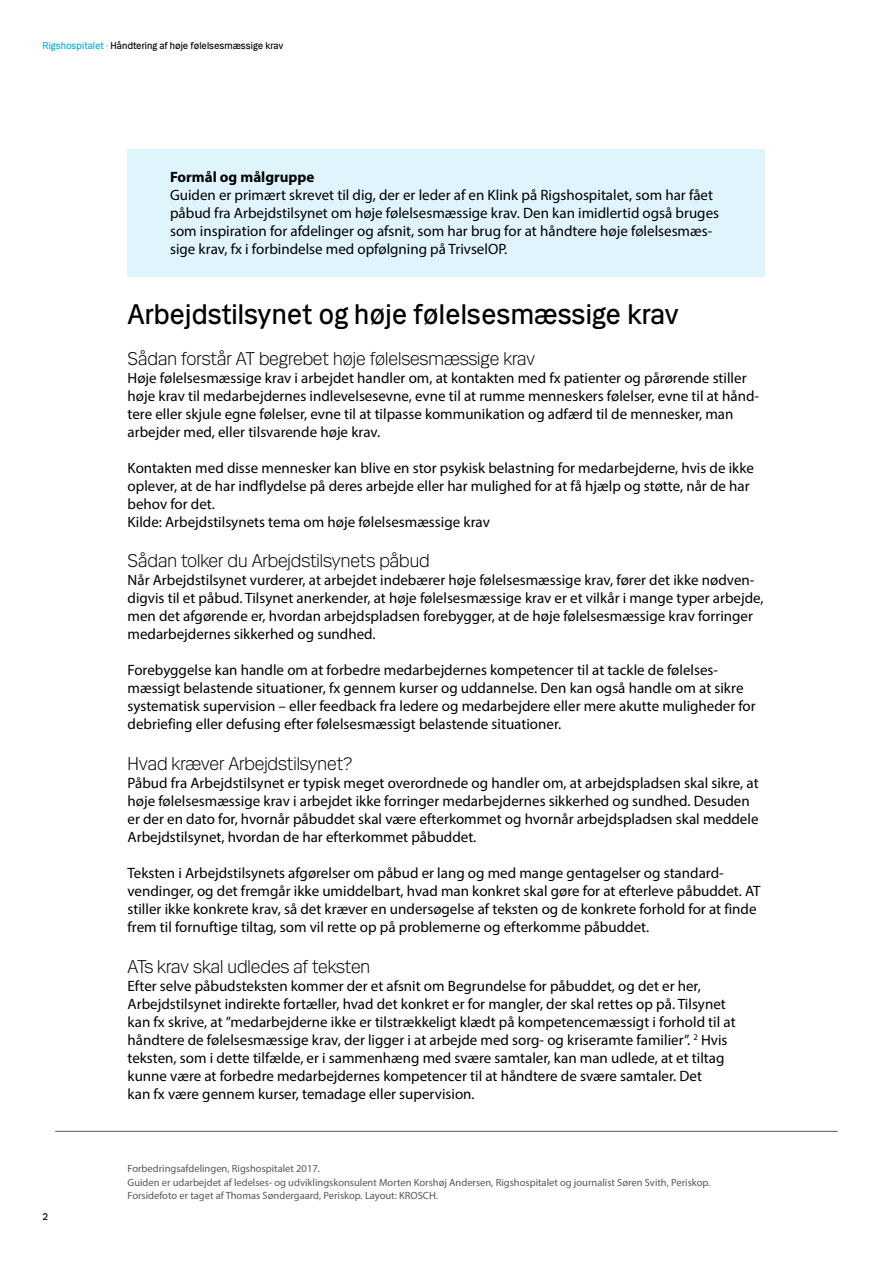
<style>
.page{position:relative;width:893px;height:1263px;background:#fff}
.page>*{position:absolute;margin:0;border:0;box-sizing:border-box;transform-origin:0 0}
.Overskrift_Bold_Mari{font:30px "Mari";color:#000}
.UR{font:300 19.5px "Mari";color:#000}
.B{font:15px/18px "Myriad Pro";color:#000}
.B_bold{font:700 15px "Myriad Pro";color:#000}
.B-2{font:10.5px "Myriad Pro";color:#5d5752}
.Paginering_Mari{font:10.5px "Mari";color:#000}
.s1{color:#00afea}
</style>
<div class="page">
<div style="left:128px;top:149px;width:637px;height:127px;background:#e0f4fd"></div>
<hr style="left:55px;top:1131px;width:783px;height:1px;background:#5d5752">
<p class="Paginering_Mari" style="left:43px;top:40px;width:242px"><span class="s1">Rigshospitalet ·</span> Håndtering af høje følelsesmæssige krav</p>
<p class="B_bold" style="left:170px;top:167px;width:146px">Formål og målgruppe</p>
<p class="B" style="left:170px;top:186px;width:551px">Guiden er primært skrevet til dig, der er leder af en Klink på Rigshospitalet, som har fået påbud fra Arbejdstilsynet om høje følelsesmæssige krav. Den kan imidlertid også bruges som inspiration for afdelinger og afsnit, som har brug for at håndtere høje følelsesmæs&shy;sige krav, fx i forbindelse med opfølgning på TrivselOP.</p>
<p class="Overskrift_Bold_Mari" style="left:128px;top:296px;width:553px">Arbejdstilsynet og høje følelsesmæssige krav</p>
<p class="UR" style="left:128px;top:347px;width:409px">Sådan forstår AT begrebet høje følelsesmæssige krav</p>
<p class="B" style="left:128px;top:369px;width:633px">Høje følelsesmæssige krav i arbejdet handler om, at kontakten med fx patienter og pårørende stiller høje krav til medarbejdernes indlevelsesevne, evne til at rumme menneskers følelser, evne til at hånd&shy;tere eller skjule egne følelser, evne til at tilpasse kommunikation og adfærd til de mennesker, man arbejder med, eller tilsvarende høje krav.</p>
<p class="B" style="left:128px;top:459px;width:628px">Kontakten med disse mennesker kan blive en stor psykisk belastning for medarbejderne, hvis de ikke oplever, at de har indflydelse på deres arbejde eller har mulighed for at få hjælp og støtte, når de har behov for det.</p>
<p class="B" style="left:128px;top:513px;width:364px">Kilde: Arbejdstilsynets tema om høje følelsesmæssige krav</p>
<p class="UR" style="left:128px;top:549px;width:304px">Sådan tolker du Arbejdstilsynets påbud</p>
<p class="B" style="left:128px;top:571px;width:638px">Når Arbejdstilsynet vurderer, at arbejdet indebærer høje følelsesmæssige krav, fører det ikke nødven&shy;digvis til et påbud. Tilsynet anerkender, at høje følelsesmæssige krav er et vilkår i mange typer arbejde, men det afgørende er, hvordan arbejdspladsen forebygger, at de høje følelsesmæssige krav forringer medarbejdernes sikkerhed og sundhed.</p>
<p class="B" style="left:128px;top:661px;width:630px">Forebyggelse kan handle om at forbedre medarbejdernes kompetencer til at tackle de følelses&shy;mæssigt belastende situationer, fx gennem kurser og uddannelse. Den kan også handle om at sikre systematisk supervision – eller feedback fra ledere og medarbejdere eller mere akutte muligheder for debriefing eller defusing efter følelsesmæssigt belastende situationer.</p>
<p class="UR" style="left:128px;top:752px;width:227px">Hvad kræver Arbejdstilsynet?</p>
<p class="B" style="left:128px;top:774px;width:633px">Påbud fra Arbejdstilsynet er typisk meget overordnede og handler om, at arbejdspladsen skal sikre, at høje følelsesmæssige krav i arbejdet ikke forringer medarbejdernes sikkerhed og sundhed. Desuden er der en dato for, hvornår påbuddet skal være efterkommet og hvornår arbejdspladsen skal meddele Arbejdstilsynet, hvordan de har efterkommet påbuddet.</p>
<p class="B" style="left:128px;top:864px;width:634px">Teksten i Arbejdstilsynets afgørelser om påbud er lang og med mange gentagelser og standard&shy;vendinger, og det fremgår ikke umiddelbart, hvad man konkret skal gøre for at efterleve påbuddet. AT stiller ikke konkrete krav, så det kræver en undersøgelse af teksten og de konkrete forhold for at finde frem til fornuftige tiltag, som vil rette op på problemerne og efterkomme påbuddet.</p>
<p class="UR" style="left:128px;top:954px;width:244px">ATs krav skal udledes af teksten</p>
<p class="B" style="left:128px;top:976px;width:610px">Efter selve påbudsteksten kommer der et afsnit om Begrundelse for påbuddet, og det er her, Arbejdstilsynet indirekte fortæller, hvad det konkret er for mangler, der skal rettes op på. Tilsynet kan fx skrive, at ”medarbejderne ikke er tilstrækkeligt klædt på kompetencemæssigt i forhold til at håndtere de følelsesmæssige krav, der ligger i at arbejde med sorg- og kriseramte familier”. <sup>2</sup> Hvis teksten, som i dette tilfælde, er i sammenhæng med svære samtaler, kan man udlede, at et tiltag kunne være at forbedre medarbejdernes kompetencer til at håndtere de svære samtaler. Det<br>kan fx være gennem kurser, temadage eller supervision.</p>
<p class="Paginering_Mari" style="left:43px;top:1210px;width:7px">2</p>
<p class="B-2" style="left:128px;top:1162px;width:194px">Forbedringsafdelingen, Rigshospitalet 2017.</p>
<p class="B-2" style="left:128px;top:1176px;width:584px">Guiden er udarbejdet af ledelses- og udviklingskonsulent Morten Korshøj Andersen, Rigshospitalet og journalist Søren Svith, Periskop.</p>
<p class="B-2" style="left:128px;top:1189px;width:312px">Forsidefoto er taget af Thomas Søndergaard, Periskop. Layout: KROSCH.</p>
</div>
